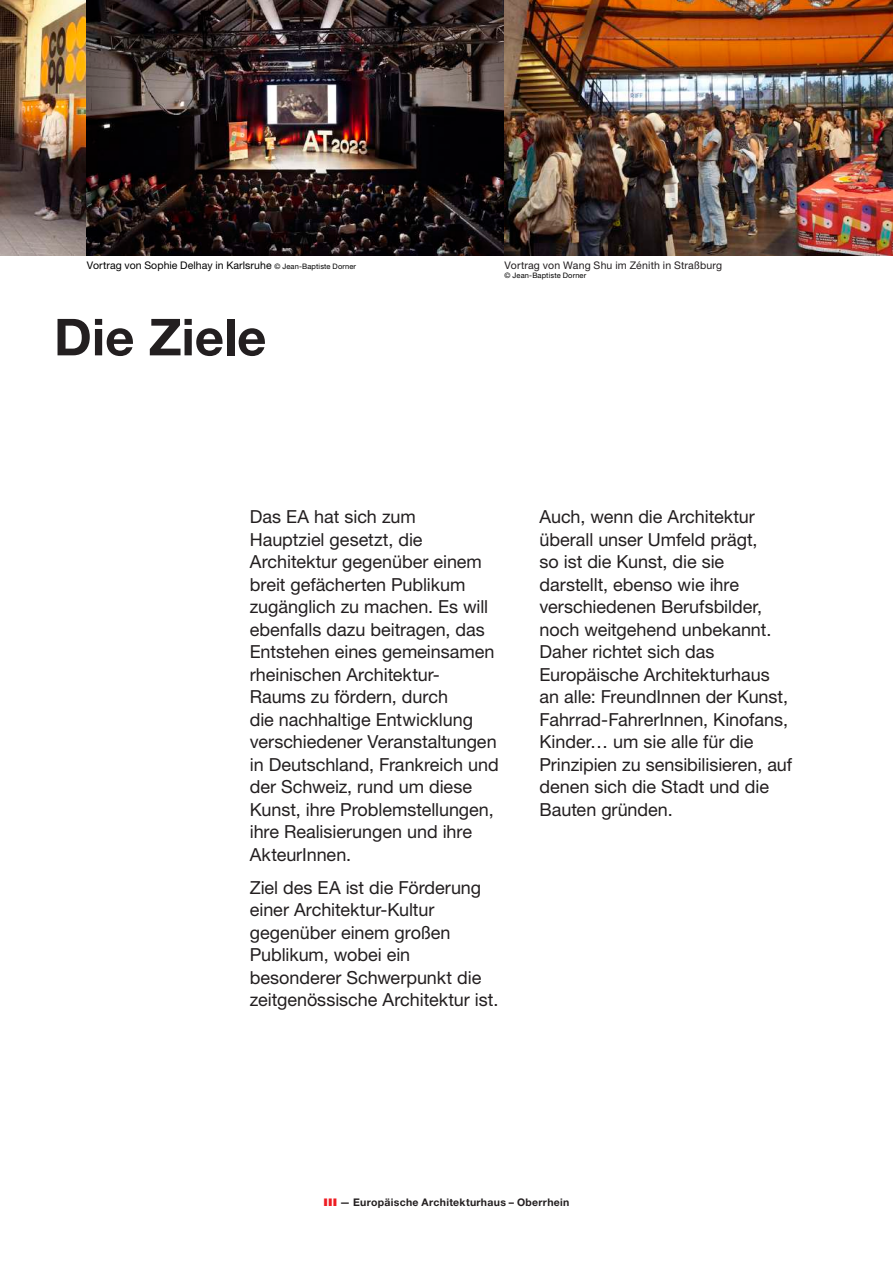
<style>
.page{position:relative;width:893px;height:1263px;background:#fff}
.page>*{position:absolute;margin:0;border:0;box-sizing:border-box;transform-origin:0 0}
.t1{font:700 51px "Helvetica Neue LT Std";color:#231f20}
.t2{font:18px/22.5px "Helvetica Neue LT Std";letter-spacing:-.005em;color:#231f20}
.t3{font:10.5px "Helvetica Neue LT Std";letter-spacing:.005em;color:#000}
.t4{font:700 10.5px "Helvetica Neue LT Std";letter-spacing:.03em;color:#231f20}
.t5{font:10.5px "Helvetica Neue LT Std";letter-spacing:.015em;color:#231f20}
.t6{font:7.5px "Helvetica Neue LT Std";letter-spacing:.02em;color:#000}
.s1{font-size:7.5px}
.s2{font-weight:900;font-stretch:expanded;color:#ee1d23}
</style>
<div class="page">
<img style="left:0;top:0;width:893px;height:255px">
<p class="t3" style="left:87px;top:259px;width:271px">Vortrag von Sophie Delhay in Karlsruhe <span class="s1">© Jean-Baptiste Dorner</span></p>
<h1 class="t1" style="left:54px;top:306px;width:214px">Die Ziele</h1>
<p class="t5" style="left:505px;top:259px;width:219px">Vortrag von Wang Shu im Zénith in Straßburg</p>
<p class="t6" style="left:505px;top:271px;width:83px">© Jean-Baptiste Dorner</p>
<p class="t2" style="left:250px;top:505px;width:250px">Das EA hat sich zum<br>Hauptziel gesetzt, die<br>Architektur gegenüber einem breit gefächerten Publikum zugänglich zu machen. Es will ebenfalls dazu beitragen, das<br>Entstehen eines gemeinsamen rheinischen Architektur-<br>Raums zu fördern, durch<br>die nachhaltige Entwicklung verschiedener Veranstaltungen in Deutschland, Frankreich und der Schweiz, rund um diese<br>Kunst, ihre Problemstellungen, ihre Realisierungen und ihre<br>AkteurInnen.</p>
<p class="t2" style="left:250px;top:876px;width:250px">Ziel des EA ist die Förderung einer Architektur-Kultur gegenüber einem großen<br>Publikum, wobei ein besonderer Schwerpunkt die zeitgenössische Architektur ist.</p>
<p class="t2" style="left:539px;top:505px;width:254px">Auch, wenn die Architektur überall unser Umfeld prägt,<br>so ist die Kunst, die sie darstellt, ebenso wie ihre verschiedenen Berufsbilder, noch weitgehend unbekannt.<br>Daher richtet sich das<br>Europäische Architekturhaus an alle: FreundInnen der Kunst,<br>Fahrrad-FahrerInnen, Kinofans,<br>Kinder… um sie alle für die<br>Prinzipien zu sensibilisieren, auf denen sich die Stadt und die<br>Bauten gründen.</p>
<p class="t4" style="left:324px;top:1196px;width:247px"><span class="s2">III</span> — Europäische Architekturhaus – Oberrhein</p>
</div>
